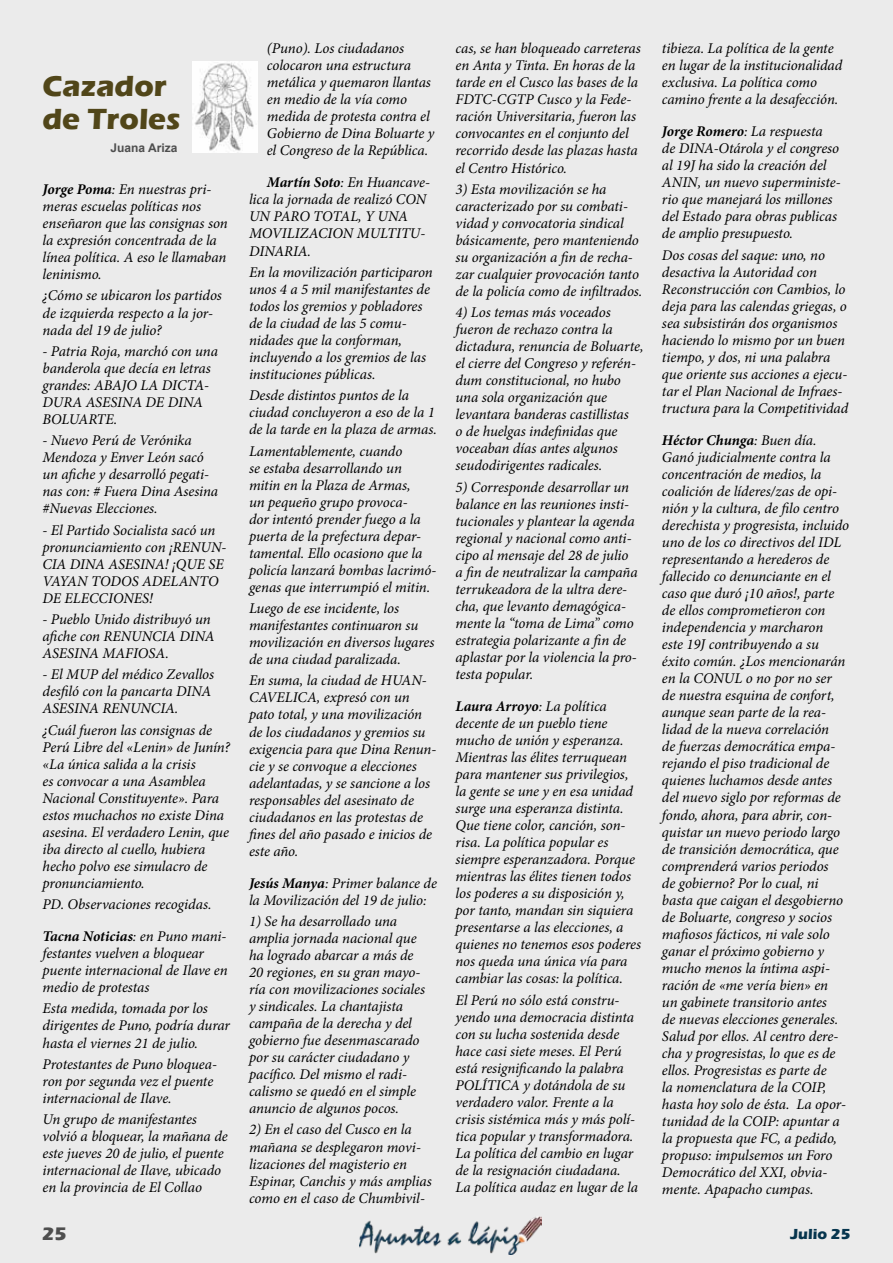
<style>
.page{position:relative;width:893px;height:1263px;background:#ebebeb}
.page>*{position:absolute;margin:0;border:0;box-sizing:border-box;transform-origin:0 0}
.t1{font:700 30px/33px "Eras ITC";color:#514619}
.t2{font:700 18.75px "Eras ITC";color:#4e4e4e}
.t3{font:700 15px "Eras ITC";color:#06354e}
.t4{font:italic 14.85px/17.1px "Minion Pro";letter-spacing:-.005em;color:#000}
.t5{font:700 12px "Arial";color:#4e4e4e}
.s1{font-weight:700}
</style>
<div class="page">
<img style="left:359px;top:1216px;width:182px;height:38px">
<img style="left:193px;top:62px;width:65px;height:91px">
<h1 class="t1" style="left:43px;top:70px;width:140px">Cazador de Troles</h1>
<p class="t5" style="left:111px;top:140px;width:68px">Juana Ariza</p>
<p class="t4" style="left:43px;top:181px;width:187px"><span class="s1">Jorge Poma</span>: En nuestras pri&shy;meras escuelas políticas nos enseñaron que las consignas son la expresión concentrada de la línea política. A eso le llamaban leninismo.</p>
<p class="t4" style="left:43px;top:287px;width:181px">¿Cómo se ubicaron los partidos de izquierda respecto a la jor&shy;nada del 19 de julio?</p>
<p class="t4" style="left:43px;top:342px;width:177px">- Patria Roja, marchó con una banderola que decía en letras grandes: ABAJO LA DICTA-<br>DURA ASESINA DE DINA<br>BOLUARTE.</p>
<p class="t4" style="left:43px;top:432px;width:177px">- Nuevo Perú de Verónika<br>Mendoza y Enver León sacó un afiche y desarrolló pegati&shy;nas con: # Fuera Dina Asesina #Nuevas Elecciones.</p>
<p class="t4" style="left:43px;top:521px;width:185px">- El Partido Socialista sacó un pronunciamiento con ¡RENUN-<br>CIA DINA ASESINA! ¡QUE SE<br>VAYAN TODOS ADELANTO<br>DE ELECCIONES!</p>
<p class="t4" style="left:43px;top:611px;width:174px">- Pueblo Unido distribuyó un afiche con RENUNCIA DINA<br>ASESINA MAFIOSA.</p>
<p class="t4" style="left:43px;top:666px;width:173px">- El MUP del médico Zevallos desfiló con la pancarta DINA<br>ASESINA RENUNCIA.</p>
<p class="t4" style="left:43px;top:721px;width:189px">¿Cuál fueron las consignas de<br>Perú Libre del «Lenin» de Junín? «La única salida a la crisis<br>es convocar a una Asamblea<br>Nacional Constituyente». Para estos muchachos no existe Dina asesina. El verdadero Lenin, que iba directo al cuello, hubiera hecho polvo ese simulacro de pronunciamiento.</p>
<p class="t4" style="left:43px;top:888px;width:186px;line-height:32px">PD. Observaciones recogidas.<br><span class="s1">Tacna Noticias</span>: en Puno mani-</p>
<p class="t4" style="left:43px;top:945px;width:187px">festantes vuelven a bloquear puente internacional de Ilave en medio de protestas</p>
<p class="t4" style="left:43px;top:1000px;width:189px">Esta medida, tomada por los dirigentes de Puno, podría durar hasta el viernes 21 de julio.</p>
<p class="t4" style="left:43px;top:1055px;width:176px">Protestantes de Puno bloquea&shy;ron por segunda vez el puente internacional de Ilave.</p>
<p class="t4" style="left:43px;top:1111px;width:187px">Un grupo de manifestantes volvió a bloquear, la mañana de este jueves 20 de julio, el puente internacional de Ilave, ubicado en la provincia de El Collao</p>
<p class="t4" style="left:267px;top:40px;width:169px">(Puno). Los ciudadanos colocaron una estructura metálica y quemaron llantas en medio de la vía como medida de protesta contra el<br>Gobierno de Dina Boluarte y el Congreso de la República.</p>
<p class="t4" style="left:249px;top:174px;width:182px;text-indent:18px"><span class="s1">Martín Soto</span>: En Huancave&shy;lica la jornada de realizó CON<br>UN PARO TOTAL, Y UNA<br>MOVILIZACION MULTITU-<br>DINARIA.</p>
<p class="t4" style="left:249px;top:264px;width:185px">En la movilización participaron unos 4 a 5 mil manifestantes de todos los gremios y pobladores de la ciudad de las 5 comu&shy;nidades que la conforman, incluyendo a los gremios de las instituciones públicas.</p>
<p class="t4" style="left:249px;top:387px;width:190px">Desde distintos puntos de la ciudad concluyeron a eso de la 1 de la tarde en la plaza de armas.</p>
<p class="t4" style="left:249px;top:442px;width:189px">Lamentablemente, cuando<br>se estaba desarrollando un mitin en la Plaza de Armas,<br>un pequeño grupo provoca-<br>dor intentó prender fuego a la puerta de la prefectura depar&shy;tamental. Ello ocasiono que la policía lanzará bombas lacrimó&shy;genas que interrumpió el mitin.</p>
<p class="t4" style="left:249px;top:600px;width:187px">Luego de ese incidente, los manifestantes continuaron su movilización en diversos lugares de una ciudad paralizada.</p>
<p class="t4" style="left:249px;top:672px;width:189px">En suma, la ciudad de HUAN-<br>CAVELICA, expresó con un pato total, y una movilización de los ciudadanos y gremios su exigencia para que Dina Renun&shy;cie y se convoque a elecciones adelantadas, y se sancione a los responsables del asesinato de ciudadanos en las protestas de fines del año pasado e inicios de este año.</p>
<p class="t4" style="left:249px;top:874px;width:190px"><span class="s1">Jesús Manya</span>: Primer balance de la Movilización del 19 de julio:</p>
<p class="t4" style="left:249px;top:912px;width:178px">1) Se ha desarrollado una amplia jornada nacional que ha logrado abarcar a más de<br>20 regiones, en su gran mayo&shy;ría con movilizaciones sociales y sindicales. La chantajista campaña de la derecha y del gobierno fue desenmascarado por su carácter ciudadano y pacífico. Del mismo el radi&shy;calismo se quedó en el simple anuncio de algunos pocos.</p>
<p class="t4" style="left:249px;top:1121px;width:184px">2) En el caso del Cusco en la mañana se desplegaron movi&shy;lizaciones del magisterio en<br>Espinar, Canchis y más amplias como en el caso de Chumbivil-</p>
<p class="t4" style="left:455px;top:40px;width:187px">cas, se han bloqueado carreteras en Anta y Tinta. En horas de la tarde en el Cusco las bases de la<br>FDTC-CGTP Cusco y la Fede&shy;ración Universitaria, fueron las convocantes en el conjunto del recorrido desde las plazas hasta el Centro Histórico.</p>
<p class="t4" style="left:455px;top:180px;width:188px">3) Esta movilización se ha caracterizado por su combati&shy;vidad y convocatoria sindical básicamente, pero manteniendo su organización a fin de recha&shy;zar cualquier provocación tanto de la policía como de infiltrados.</p>
<p class="t4" style="left:455px;top:304px;width:190px">4) Los temas más voceados fueron de rechazo contra la dictadura, renuncia de Boluarte, el cierre del Congreso y referén&shy;dum constitucional, no hubo una sola organización que levantara banderas castillistas<br>o de huelgas indefinidas que voceaban días antes algunos seudodirigentes radicales.</p>
<p class="t4" style="left:455px;top:478px;width:184px">5) Corresponde desarrollar un balance en las reuniones insti&shy;tucionales y plantear la agenda regional y nacional como anti&shy;cipo al mensaje del 28 de julio a fin de neutralizar la campaña terrukeadora de la ultra dere&shy;cha, que levanto demagógica&shy;mente la “toma de Lima” como estrategia polarizante a fin de aplastar por la violencia la pro&shy;testa popular.</p>
<p class="t4" style="left:455px;top:698px;width:187px"><span class="s1">Laura Arroyo</span>: La política decente de un pueblo tiene mucho de unión y esperanza.<br>Mientras las élites terruquean para mantener sus privilegios, la gente se une y en esa unidad surge una esperanza distinta.<br>Que tiene color, canción, son&shy;risa. La política popular es siempre esperanzadora. Porque mientras las élites tienen todos los poderes a su disposición y, por tanto, mandan sin siquiera presentarse a las elecciones, a quienes no tenemos esos poderes nos queda una única vía para cambiar las cosas: la política.</p>
<p class="t4" style="left:455px;top:991px;width:184px">El Perú no sólo está constru&shy;yendo una democracia distinta con su lucha sostenida desde hace casi siete meses. El Perú está resignificando la palabra<br>POLÍTICA y dotándola de su verdadero valor. Frente a la crisis sistémica más y más polí&shy;tica popular y transformadora.<br>La política del cambio en lugar de la resignación ciudadana.<br>La política audaz en lugar de la</p>
<p class="t4" style="left:662px;top:40px;width:182px">tibieza. La política de la gente en lugar de la institucionalidad exclusiva. La política como camino frente a la desafección.</p>
<p class="t4" style="left:662px;top:123px;width:180px"><span class="s1">Jorge Romero</span>: La respuesta<br>de DINA-Otárola y el congreso al 19J ha sido la creación del<br>ANIN, un nuevo superministe&shy;rio que manejará los millones del Estado para obras publicas de amplio presupuesto.</p>
<p class="t4" style="left:662px;top:246px;width:188px">Dos cosas del saque: uno, no desactiva la Autoridad con<br>Reconstrucción con Cambios, lo deja para las calendas griegas, o sea subsistirán dos organismos haciendo lo mismo por un buen tiempo, y dos, ni una palabra que oriente sus acciones a ejecu&shy;tar el Plan Nacional de Infraes&shy;tructura para la Competitividad</p>
<p class="t4" style="left:662px;top:432px;width:189px"><span class="s1">Héctor Chunga</span>: Buen día.<br>Ganó judicialmente contra la concentración de medios, la coalición de líderes/zas de opi&shy;nión y la cultura, de filo centro derechista y progresista, incluido uno de los co directivos del IDL representando a herederos de fallecido co denunciante en el caso que duró ¡10 años!, parte de ellos comprometieron con independencia y marcharon<br>este 19J contribuyendo a su éxito común. ¿Los mencionarán en la CONUL o no por no ser<br>de nuestra esquina de confort, aunque sean parte de la rea&shy;lidad de la nueva correlación<br>de fuerzas democrática empa&shy;rejando el piso tradicional de quienes luchamos desde antes del nuevo siglo por reformas de fondo, ahora, para abrir, con&shy;quistar un nuevo periodo largo de transición democrática, que comprenderá varios periodos<br>de gobierno? Por lo cual, ni basta que caigan el desgobierno de Boluarte, congreso y socios mafiosos fácticos, ni vale solo ganar el próximo gobierno y mucho menos la íntima aspi&shy;ración de «me vería bien» en<br>un gabinete transitorio antes<br>de nuevas elecciones generales.<br>Salud por ellos. Al centro dere&shy;cha y progresistas, lo que es de ellos. Progresistas es parte de<br>la nomenclatura de la COIP, hasta hoy solo de ésta. La opor&shy;tunidad de la COIP: apuntar a la propuesta que FC, a pedido, propuso: impulsemos un Foro<br>Democrático del XXI, obvia&shy;mente. Apapacho cumpas.</p>
<p class="t2" style="left:42px;top:1223px;width:26px">25</p>
<p class="t3" style="left:790px;top:1226px;width:61px">Julio 25</p>
</div>
